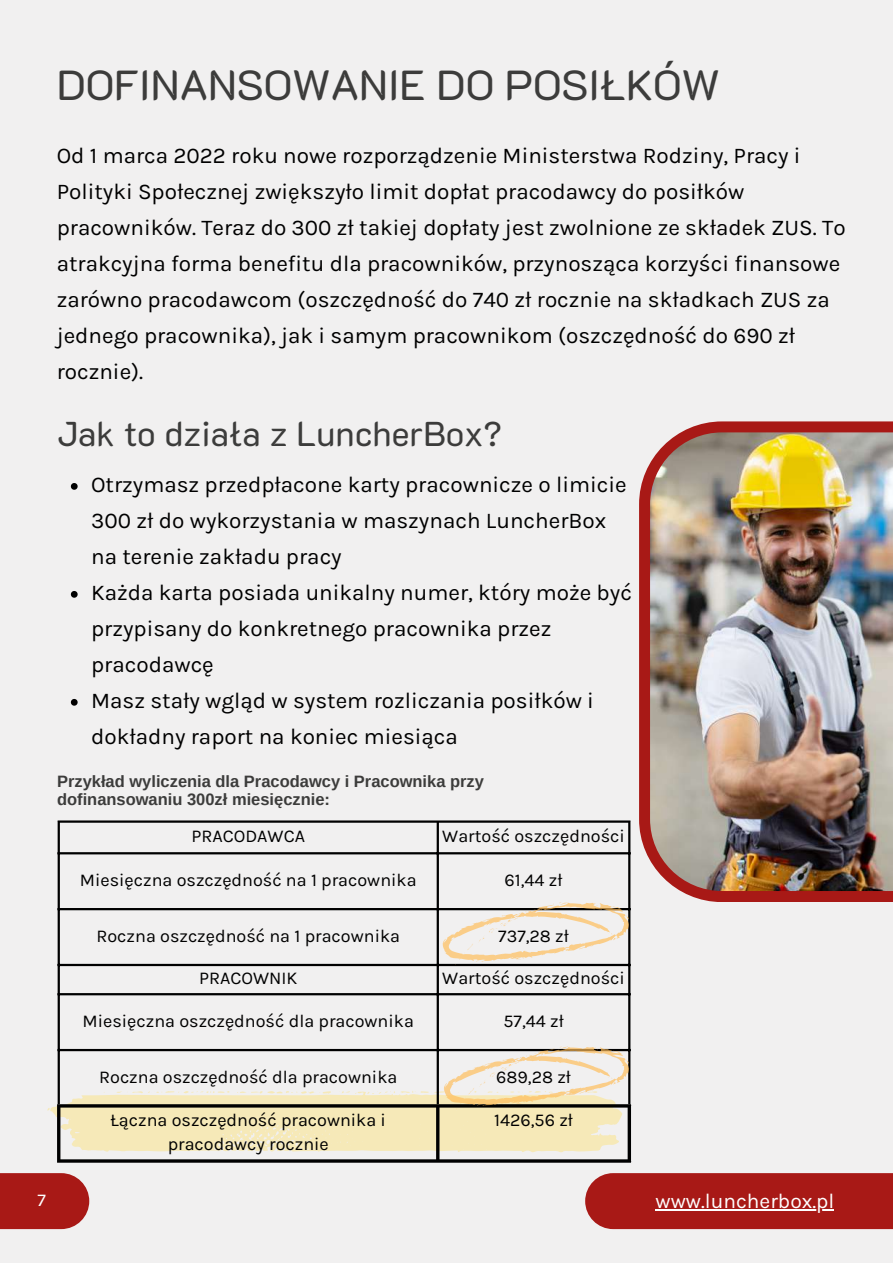
<style>
.page{position:relative;width:893px;height:1264px;background:#fff}
.page>*{position:absolute;margin:0;border:0;box-sizing:border-box;transform-origin:0 0}
.t1{font:42px "K2 D";color:#3c3c3b}
.t2{font:34.5px "K2 D";color:#3c3c3b}
.t3{font:22.5px/36px "Karla";color:#000}
.t4{font:21px "Karla";color:#fff}
.t5{font:18px/24.8px "Karla";color:#000;text-align:center}
.t6{font:18px "Karla";color:#fff}
.t7{font:700 16.5px/18px "Arimo";color:#3c3c3b}
</style>
<div class="page">
<div style="left:0;top:0;width:892px;height:1262px;background:#f1f0f0"></div>
<div style="left:585px;top:1173px;width:307px;height:55px;background:#a81916"></div>
<div style="left:0;top:1173px;width:89px;height:55px;background:#a81916"></div>
<img style="left:639px;top:421px;width:253px;height:480px">
<hr style="left:58px;top:822px;width:2px;height:282px;background:#000">
<hr style="left:436px;top:822px;width:3px;height:282px;background:#000">
<hr style="left:628px;top:822px;width:2px;height:282px;background:#000">
<hr style="left:58px;top:820px;width:572px;height:2px;background:#000">
<hr style="left:58px;top:852px;width:572px;height:2px;background:#000">
<hr style="left:58px;top:908px;width:572px;height:2px;background:#000">
<hr style="left:58px;top:963px;width:572px;height:3px;background:#000">
<hr style="left:58px;top:993px;width:572px;height:2px;background:#000">
<hr style="left:57px;top:1107px;width:3px;height:52px;background:#000">
<hr style="left:436px;top:1107px;width:3px;height:52px;background:#000">
<hr style="left:627px;top:1107px;width:4px;height:52px;background:#000">
<hr style="left:57px;top:1104px;width:574px;height:3px;background:#000">
<hr style="left:57px;top:1159px;width:574px;height:3px;background:#000">
<svg style="left:442px;top:902px;width:187px;height:63px"></svg>
<svg style="left:47px;top:1046px;width:582px;height:106px"></svg>
<svg style="left:71px;top:483px;width:7px;height:7px"></svg>
<svg style="left:71px;top:591px;width:7px;height:6px"></svg>
<svg style="left:71px;top:699px;width:7px;height:6px"></svg>
<hr style="left:655px;top:1208px;width:179px;height:2px;background:#fff">
<h1 class="t1" style="left:57px;top:56px;width:665px">DOFINANSOWANIE DO POSIŁKÓW</h1>
<p class="t3" style="left:57px;top:138px;width:790px">Od 1 marca 2022 roku nowe rozporządzenie Ministerstwa Rodziny, Pracy i Polityki Społecznej zwiększyło limit dopłat pracodawcy do posiłków pracowników. Teraz do 300 zł takiej dopłaty jest zwolnione ze składek ZUS. To atrakcyjna forma benefitu dla pracowników, przynosząca korzyści finansowe zarówno pracodawcom (oszczędność do 740 zł rocznie na składkach ZUS za jednego pracownika), jak i samym pracownikom (oszczędność do 690 zł rocznie).</p>
<h2 class="t2" style="left:57px;top:409px;width:446px">Jak to działa z LuncherBox?</h2>
<p class="t3" style="left:91px;top:466px;width:542px">Otrzymasz przedpłacone karty pracownicze o limicie 300 zł do wykorzystania w maszynach LuncherBox na terenie zakładu pracy<br>Każda karta posiada unikalny numer, który może być przypisany do konkretnego pracownika przez pracodawcę<br>Masz stały wgląd w system rozliczania posiłków i dokładny raport na koniec miesiąca</p>
<p class="t7" style="left:57px;top:772px;width:428px">Przykład wyliczenia dla Pracodawcy i Pracownika przy dofinansowaniu 300zł miesięcznie:</p>
<p class="t5" style="left:191px;top:823px;width:115px">PRACODAWCA</p>
<p class="t5" style="left:442px;top:823px;width:184px">Wartość oszczędności</p>
<p class="t5" style="left:80px;top:867px;width:338px">Miesięczna oszczędność na 1 pracownika</p>
<p class="t5" style="left:504px;top:867px;width:59px">61,44 zł</p>
<p class="t5" style="left:96px;top:923px;width:305px">Roczna oszczędność na 1 pracownika</p>
<p class="t5" style="left:498px;top:923px;width:72px">737,28 zł</p>
<p class="t5" style="left:199px;top:965px;width:100px">PRACOWNIK</p>
<p class="t5" style="left:442px;top:965px;width:184px">Wartość oszczędności</p>
<p class="t5" style="left:83px;top:1008px;width:333px">Miesięczna oszczędność dla pracownika</p>
<p class="t5" style="left:503px;top:1008px;width:62px">57,44 zł</p>
<p class="t5" style="left:99px;top:1064px;width:300px">Roczna oszczędność dla pracownika</p>
<p class="t5" style="left:496px;top:1064px;width:76px">689,28 zł</p>
<p class="t5" style="left:110px;top:1107px;width:277px">Łączna oszczędność pracownika i pracodawcy rocznie</p>
<p class="t5" style="left:494px;top:1107px;width:80px">1426,56 zł</p>
<p class="t6" style="left:37px;top:1189px;width:10px">7</p>
<p class="t4" style="left:655px;top:1188px;width:180px">www.luncherbox.pl</p>
</div>
